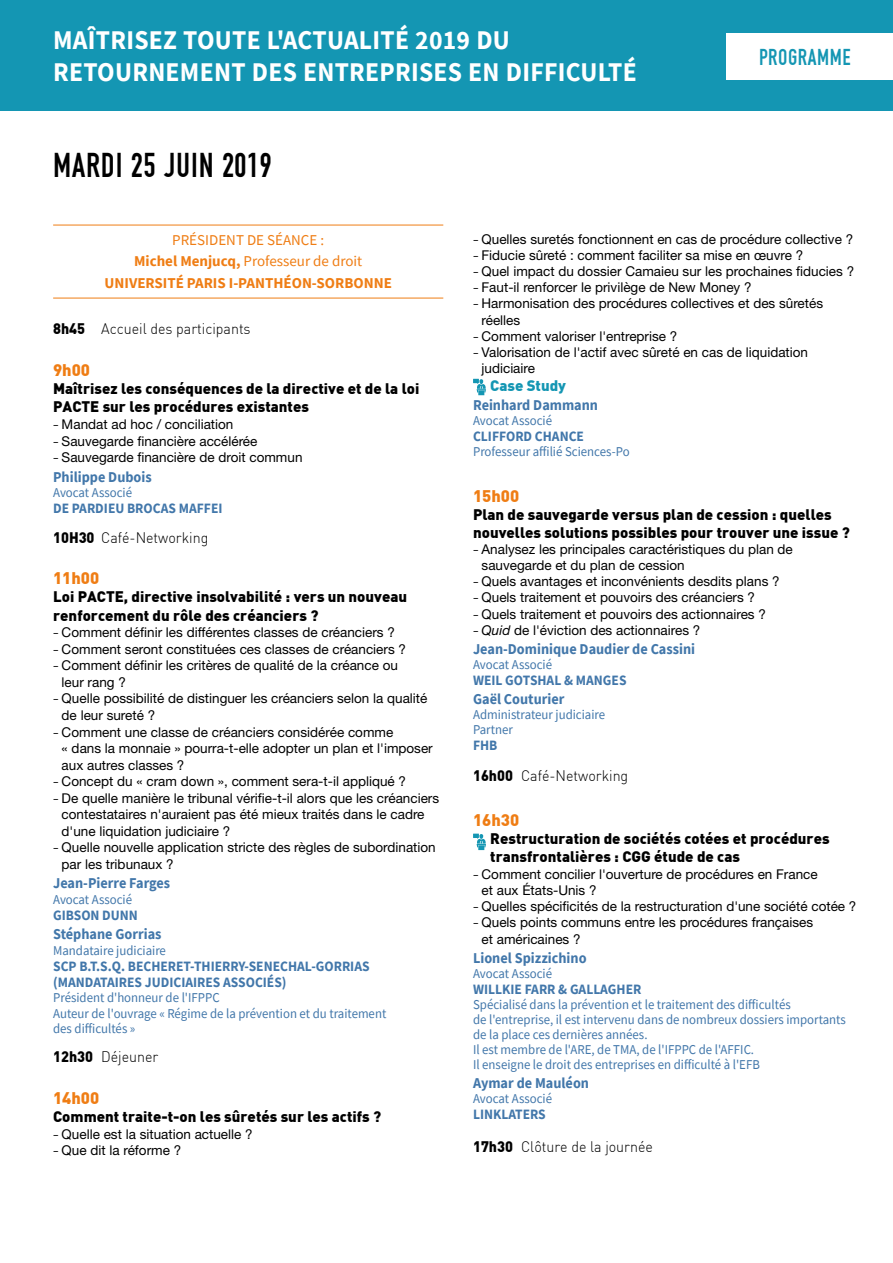
<style>
.page{position:relative;width:893px;height:1263px;background:#fff}
.page>*{position:absolute;margin:0;border:0;box-sizing:border-box;transform-origin:0 0}
.t1{font:36px "DIN 1451 Engschrift Regular";letter-spacing:.025em;color:#000;scale:.95 1}
.t2{font:700 27px/31.5px "Source Sans Pro";letter-spacing:.01em;color:#fff;scale:.95 1}
.t3{font:24px "DIN 1451 Engschrift Regular";letter-spacing:.025em;color:#1496b3;scale:.95 1}
.t4{font:900 16.5px "DIN";color:#ef7d14}
.t5{font:900 15px/18.3px "DIN";color:#000}
.t6{font:700 15px "Source Sans Pro";color:#4277aa;scale:.95 1}
.t7{font:300 15px "DIN";color:#000;scale:.95 1}
.t8{font:700 15px/21.3px "Source Sans Pro";color:#ef7d14;text-align:center}
.t9{font:900 15px "DIN";color:#1496b3}
.t10{font:700 14.25px/16px "Source Sans Pro";color:#4277aa;scale:.95 1}
.t11{font:13.5px/16.5px "Helvetica Neue LT Std";color:#000}
.t12{font:13.5px/15px "Source Sans Pro";color:#4277aa;scale:.95 1}
.s1{font-weight:400}
.s2{font-weight:900}
.s3{font-family:"Source Sans Pro"}
.s4{font-style:italic}
</style>
<div class="page">
<div style="left:0;top:0;width:893px;height:111px;background:#1496b3"></div>
<div style="left:726px;top:33px;width:167px;height:46px;background:#fff"></div>
<hr style="left:53px;top:225px;width:390px;height:1px;background:#ef7d14">
<hr style="left:53px;top:298px;width:390px;height:1px;background:#ef7d14">
<svg style="left:473px;top:379px;width:13px;height:16px"></svg>
<svg style="left:473px;top:834px;width:13px;height:16px"></svg>
<h2 class="t2" style="left:53px;top:24px;width:616px">MAÎTRISEZ TOUTE L'ACTUALITÉ 2019 DU<br>RETOURNEMENT DES ENTREPRISES EN DIFFICULTÉ</h2>
<h1 class="t1" style="left:53px;top:145px;width:232px">MARDI 25 JUIN 2019</h1>
<h3 class="t3" style="left:759px;top:43px;width:98px">PROGRAMME</h3>
<p class="t8" style="left:105px;top:229px;width:289px"><span class="s1">PRÉSIDENT DE SÉANCE :<br></span>Michel Menjucq, <span class="s1">Professeur de droit<br></span>UNIVERSITÉ PARIS I-PANTHÉON-SORBONNE</p>
<p class="t7" style="left:53px;top:320px;width:209px"><span class="s2">8h45</span> Accueil des participants</p>
<p class="t4" style="left:53px;top:359px;width:38px">9h00</p>
<p class="t5" style="left:53px;top:379px;width:368px">Maîtrisez les conséquences de la directive et de la loi<br>PACTE sur les procédures existantes</p>
<p class="t11" style="left:53px;top:416px;width:251px"><span class="s3">ؠ</span> Mandat ad hoc / conciliation<br><span class="s3">ؠ</span> Sauvegarde financière accélérée<br><span class="s3">ؠ</span> Sauvegarde financière de droit commun</p>
<p class="t6" style="left:53px;top:466px;width:105px">Philippe Dubois</p>
<p class="t12" style="left:53px;top:485px;width:85px">Avocat Associé</p>
<p class="t10" style="left:53px;top:500px;width:180px">DE PARDIEU BROCAS MAFFEI</p>
<p class="t7" style="left:53px;top:528px;width:165px"><span class="s2">10H30</span> Café-Networking</p>
<p class="t4" style="left:53px;top:567px;width:48px">11h00</p>
<p class="t5" style="left:53px;top:587px;width:355px">Loi PACTE, directive insolvabilité : vers un nouveau renforcement du rôle des créanciers ?</p>
<p class="t11" style="left:53px;top:624px;width:343px"><span class="s3">ؠ</span> Comment définir les différentes classes de créanciers ?</p>
<p class="t11" style="left:53px;top:641px;width:354px"><span class="s3">ؠ</span> Comment seront constituées ces classes de créanciers ?</p>
<p class="t11" style="left:53px;top:657px;width:346px"><span class="s3">ؠ</span> Comment définir les critères de qualité de la créance ou</p>
<p class="t11" style="left:62px;top:674px;width:66px">leur rang ?</p>
<p class="t11" style="left:53px;top:690px;width:376px"><span class="s3">ؠ</span> Quelle possibilité de distinguer les créanciers selon la qualité</p>
<p class="t11" style="left:62px;top:707px;width:95px">de leur sureté ?</p>
<p class="t11" style="left:53px;top:723px;width:342px"><span class="s3">ؠ</span> Comment une classe de créanciers considérée comme</p>
<p class="t11" style="left:62px;top:740px;width:373px">« dans la monnaie » pourra-t-elle adopter un plan et l'imposer</p>
<p class="t11" style="left:62px;top:756px;width:124px">aux autres classes ?</p>
<p class="t11" style="left:53px;top:773px;width:354px"><span class="s3">ؠ</span> Concept du « cram down », comment sera-t-il appliqué ?</p>
<p class="t11" style="left:53px;top:789px;width:388px"><span class="s3">ؠ</span> De quelle manière le tribunal vérifie-t-il alors que les créanciers</p>
<p class="t11" style="left:62px;top:806px;width:364px">contestataires n'auraient pas été mieux traités dans le cadre</p>
<p class="t11" style="left:62px;top:822px;width:170px">d'une liquidation judiciaire ?</p>
<p class="t11" style="left:53px;top:839px;width:384px"><span class="s3">ؠ</span> Quelle nouvelle application stricte des règles de subordination</p>
<p class="t11" style="left:62px;top:855px;width:114px">par les tribunaux ?</p>
<p class="t6" style="left:53px;top:873px;width:125px">Jean-Pierre Farges</p>
<p class="t12" style="left:53px;top:892px;width:85px">Avocat Associé</p>
<p class="t10" style="left:53px;top:907px;width:91px">GIBSON DUNN</p>
<p class="t6" style="left:53px;top:924px;width:116px">Stéphane Gorrias</p>
<p class="t12" style="left:53px;top:943px;width:120px">Mandataire judiciaire</p>
<p class="t10" style="left:53px;top:958px;width:335px">SCP B.T.S.Q. BECHERET-THIERRY-SENECHAL-GORRIAS (MANDATAIRES JUDICIAIRES ASSOCIÉS)</p>
<p class="t12" style="left:53px;top:990px;width:352px">Président d'honneur de l'IFPPC<br>Auteur de l'ouvrage « Régime de la prévention et du traitement des difficultés »</p>
<p class="t7" style="left:53px;top:1048px;width:112px"><span class="s2">12h30</span> Déjeuner</p>
<p class="t4" style="left:53px;top:1087px;width:48px">14h00</p>
<p class="t5" style="left:53px;top:1107px;width:329px">Comment traite-t-on les sûretés sur les actifs ?</p>
<p class="t11" style="left:53px;top:1125px;width:201px"><span class="s3">ؠ</span> Quelle est la situation actuelle ? <span class="s3">ؠ</span> Que dit la réforme ?</p>
<p class="t11" style="left:473px;top:230px;width:382px"><span class="s3">ؠ</span> Quelles suretés fonctionnent en cas de procédure collective ?</p>
<p class="t11" style="left:473px;top:246px;width:332px"><span class="s3">ؠ</span> Fiducie sûreté : comment faciliter sa mise en œuvre ?</p>
<p class="t11" style="left:473px;top:263px;width:383px"><span class="s3">ؠ</span> Quel impact du dossier Camaieu sur les prochaines fiducies ?</p>
<p class="t11" style="left:473px;top:279px;width:280px"><span class="s3">ؠ</span> Faut-il renforcer le privilège de New Money ?</p>
<p class="t11" style="left:473px;top:295px;width:352px"><span class="s3">ؠ</span> Harmonisation des procédures collectives et des sûretés</p>
<p class="t11" style="left:482px;top:311px;width:40px">réelles</p>
<p class="t11" style="left:473px;top:327px;width:206px"><span class="s3">ؠ</span> Comment valoriser l'entreprise ?</p>
<p class="t11" style="left:473px;top:344px;width:337px"><span class="s3">ؠ</span> Valorisation de l'actif avec sûreté en cas de liquidation</p>
<p class="t11" style="left:482px;top:360px;width:55px">judiciaire</p>
<p class="t9" style="left:490px;top:376px;width:77px">Case Study</p>
<p class="t6" style="left:473px;top:395px;width:133px">Reinhard Dammann</p>
<p class="t12" style="left:473px;top:413px;width:85px">Avocat Associé</p>
<p class="t10" style="left:473px;top:428px;width:118px">CLIFFORD CHANCE</p>
<p class="t12" style="left:473px;top:444px;width:166px">Professeur affilié Sciences-Po</p>
<p class="t4" style="left:473px;top:484px;width:48px">15h00</p>
<p class="t5" style="left:473px;top:504px;width:378px">Plan de sauvegarde versus plan de cession : quelles nouvelles solutions possibles pour trouver une issue ?</p>
<p class="t11" style="left:473px;top:540px;width:321px"><span class="s3">ؠ</span> Analysez les principales caractéristiques du plan de</p>
<p class="t11" style="left:482px;top:557px;width:205px">sauvegarde et du plan de cession</p>
<p class="t11" style="left:473px;top:573px;width:308px"><span class="s3">ؠ</span> Quels avantages et inconvénients desdits plans ?</p>
<p class="t11" style="left:473px;top:589px;width:284px"><span class="s3">ؠ</span> Quels traitement et pouvoirs des créanciers ?</p>
<p class="t11" style="left:473px;top:605px;width:294px"><span class="s3">ؠ</span> Quels traitement et pouvoirs des actionnaires ?</p>
<p class="t11" style="left:473px;top:621px;width:229px"><span class="s3">ؠ</span> <span class="s4">Quid</span> de l'éviction des actionnaires ?</p>
<p class="t6" style="left:473px;top:639px;width:235px">Jean-Dominique Daudier de Cassini</p>
<p class="t12" style="left:473px;top:657px;width:85px">Avocat Associé</p>
<p class="t10" style="left:473px;top:672px;width:163px">WEIL GOTSHAL &amp; MANGES</p>
<p class="t6" style="left:473px;top:689px;width:98px">Gaël Couturier</p>
<p class="t12" style="left:473px;top:707px;width:141px">Administrateur judiciaire<br>Partner</p>
<p class="t10" style="left:473px;top:737px;width:27px">FHB</p>
<p class="t7" style="left:473px;top:766px;width:165px"><span class="s2">16h00</span> Café-Networking</p>
<p class="t4" style="left:473px;top:809px;width:48px">16h30</p>
<p class="t5" style="left:490px;top:829px;width:341px">Restructuration de sociétés cotées et procédures transfrontalières : CGG étude de cas</p>
<p class="t11" style="left:473px;top:865px;width:346px"><span class="s3">ؠ</span> Comment concilier l'ouverture de procédures en France</p>
<p class="t11" style="left:482px;top:882px;width:117px">et aux États-Unis ?</p>
<p class="t11" style="left:473px;top:898px;width:385px"><span class="s3">ؠ</span> Quelles spécificités de la restructuration d'une société cotée ?</p>
<p class="t11" style="left:473px;top:914px;width:342px"><span class="s3">ؠ</span> Quels points communs entre les procédures françaises</p>
<p class="t11" style="left:482px;top:930px;width:101px">et américaines ?</p>
<p class="t6" style="left:473px;top:948px;width:121px">Lionel Spizzichino</p>
<p class="t12" style="left:473px;top:966px;width:85px">Avocat Associé</p>
<p class="t10" style="left:473px;top:980px;width:179px">WILLKIE FARR &amp; GALLAGHER</p>
<p class="t12" style="left:473px;top:996px;width:394px">Spécialisé dans la prévention et le traitement des difficultés<br>de l'entreprise, il est intervenu dans de nombreux dossiers importants de la place ces dernières années.<br>Il est membre de l'ARE, de TMA, de l'IFPPC de l'AFFIC.<br>Il enseigne le droit des entreprises en difficulté à l'EFB</p>
<p class="t6" style="left:473px;top:1073px;width:124px">Aymar de Mauléon</p>
<p class="t12" style="left:473px;top:1091px;width:85px">Avocat Associé</p>
<p class="t10" style="left:473px;top:1105px;width:78px">LINKLATERS</p>
<p class="t7" style="left:473px;top:1137px;width:191px"><span class="s2">17h30</span> Clôture de la journée</p>
</div>
